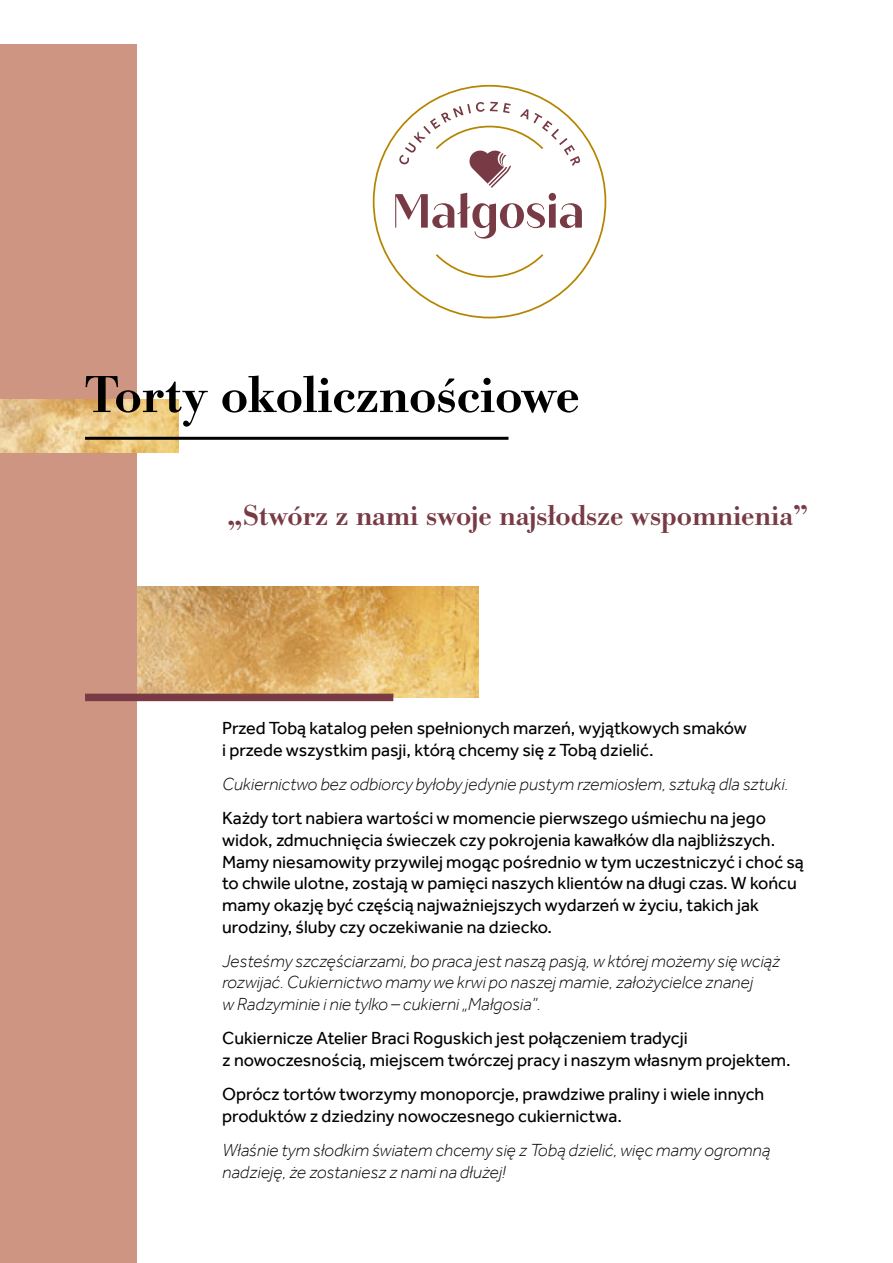
<style>
.page{position:relative;width:893px;height:1263px;background:#fff}
.page>*{position:absolute;margin:0;border:0;box-sizing:border-box;transform-origin:0 0}
.t1{font:500 54px "Bodoni URW";color:#000}
.t2{font:500 29.85px "Bodoni URW";color:#783a44}
.t3{font:18px/21.6px "Effra";color:#000}
.t4{font:italic 300 18px/21.6px "Effra";color:#000}
</style>
<div class="page">
<img style="left:136px;top:586px;width:342px;height:111px">
<div style="left:0;top:44px;width:136px;height:1219px;background:#ce9682"></div>
<div style="left:85px;top:694px;width:308px;height:7px;background:#783a44"></div>
<img style="left:0;top:399px;width:179px;height:54px">
<hr style="left:85px;top:437px;width:423px;height:3px;background:#000">
<svg style="left:373px;top:85px;width:233px;height:233px"></svg>
<svg style="left:395px;top:102px;width:187px;height:137px"></svg>
<svg style="left:436px;top:254px;width:107px;height:24px"></svg>
<h1 class="t1" style="left:85px;top:363px;width:496px">Torty okolicznościowe</h1>
<h2 class="t2" style="left:227px;top:497px;width:582px">„Stwórz z nami swoje najsłodsze wspomnienia”</h2>
<p class="t3" style="left:222px;top:717px;width:526px">Przed Tobą katalog pełen spełnionych marzeń, wyjątkowych smaków i przede wszystkim pasji, którą chcemy się z Tobą dzielić.</p>
<p class="t4" style="left:222px;top:773px;width:568px">Cukiernictwo bez odbiorcy byłoby jedynie pustym rzemiosłem, sztuką dla sztuki.</p>
<p class="t3" style="left:222px;top:807px;width:583px">Każdy tort nabiera wartości w momencie pierwszego uśmiechu na jego widok, zdmuchnięcia świeczek czy pokrojenia kawałków dla najbliższych.<br>Mamy niesamowity przywilej mogąc pośrednio w tym uczestniczyć i choć są to chwile ulotne, zostają w pamięci naszych klientów na długi czas. W końcu mamy okazję być częścią najważniejszych wydarzeń w życiu, takich jak urodziny, śluby czy oczekiwanie na dziecko.</p>
<p class="t4" style="left:222px;top:950px;width:560px">Jesteśmy szczęściarzami, bo praca jest naszą pasją, w której możemy się wciąż rozwijać. Cukiernictwo mamy we krwi po naszej mamie, założycielce znanej<br>w Radzyminie i nie tylko – cukierni „Małgosia”.</p>
<p class="t3" style="left:222px;top:1027px;width:570px">Cukiernicze Atelier Braci Roguskich jest połączeniem tradycji<br>z nowoczesnością, miejscem twórczej pracy i naszym własnym projektem.</p>
<p class="t3" style="left:222px;top:1083px;width:544px">Oprócz tortów tworzymy monoporcje, prawdziwe praliny i wiele innych produktów z dziedziny nowoczesnego cukiernictwa.</p>
<p class="t4" style="left:222px;top:1139px;width:550px">Właśnie tym słodkim światem chcemy się z Tobą dzielić, więc mamy ogromną nadzieję, że zostaniesz z nami na dłużej!</p>
</div>
